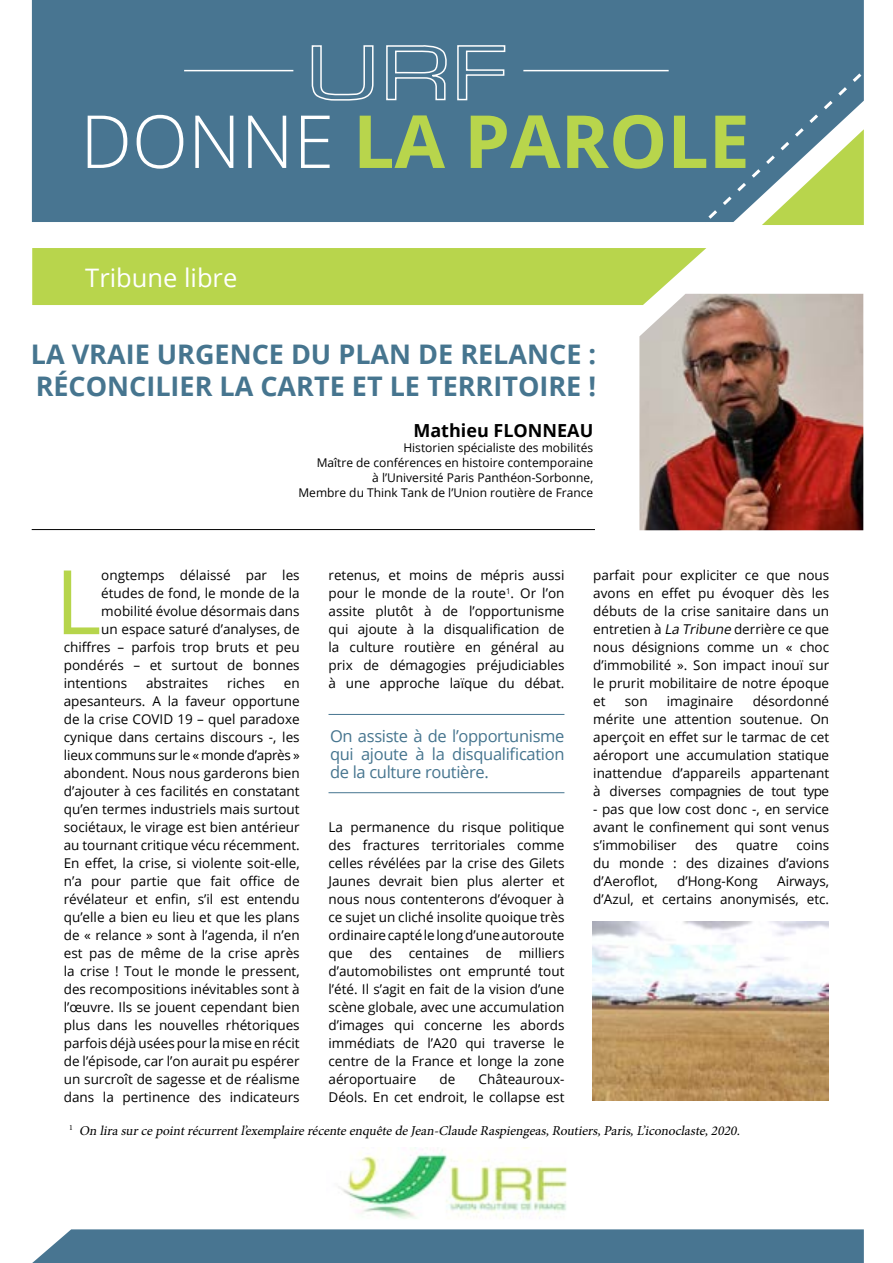
<style>
.page{position:relative;width:893px;height:1263px;background:#fff}
.page>*{position:absolute;margin:0;border:0;box-sizing:border-box;transform-origin:0 0}
.t1{font:89.1px "Open Sans";color:#b6d54b}
.t2{font:700 73.2px "Open Sans";color:#b8d54c}
.t3{font:700 27px "Open Sans";color:#46758f}
.t4{font:25.5px "Open Sans";color:#fff}
.t5{font:700 18px "Open Sans";color:#000}
.t6{font:16.5px/18px "Open Sans";letter-spacing:-.02em;color:#46758f;text-align:justify}
.t7{font:13.5px/18px "Open Sans";color:#000;text-align:justify}
.t8{font:italic 13.5px "Minion Pro";color:#000}
.t9{font:12px "Open Sans";color:#000}
.s1{font-weight:300;color:#fff}
.s2{font-style:italic}
</style>
<div class="page">
<div style="left:32px;top:1229px;width:832px;height:34px;background:#487591"></div>
<div style="left:32px;top:0;width:832px;height:222px;background:#487591"></div>
<svg style="left:385px;top:44px;width:62px;height:57px;background:#668ba3"></svg>
<svg style="left:456px;top:44px;width:50px;height:57px;background:#6288a0"></svg>
<svg style="left:311px;top:44px;width:63px;height:57px;background:#5f869e"></svg>
<hr style="left:184px;top:70px;width:109px;height:1px;background:#fff">
<hr style="left:523px;top:70px;width:146px;height:1px;background:#fff">
<hr style="left:32px;top:529px;width:563px;height:1px;background:#000">
<div style="left:32px;top:248px;width:674px;height:57px;background:#b8d54c"></div>
<svg style="left:694px;top:73px;width:170px;height:152px;background:#789b94"></svg>
<img style="left:338px;top:1148px;width:229px;height:71px">
<img style="left:639px;top:294px;width:224px;height:236px">
<hr style="left:329px;top:714px;width:235px;height:1px;background:#46758f">
<hr style="left:329px;top:792px;width:235px;height:1px;background:#46758f">
<img style="left:593px;top:922px;width:236px;height:178px">
<h2 class="t2" style="left:80px;top:90px;width:671px"><span class="s1">DONNE</span> LA PAROLE</h2>
<p class="t4" style="left:85px;top:260px;width:154px">Tribune libre</p>
<p class="t3" style="left:31px;top:335px;width:567px">LA VRAIE URGENCE DU PLAN DE RELANCE :</p>
<p class="t3" style="left:36px;top:367px;width:562px">RÉCONCILIER LA CARTE ET LE TERRITOIRE !</p>
<p class="t5" style="left:413px;top:418px;width:181px">Mathieu FLONNEAU</p>
<p class="t9" style="left:403px;top:439px;width:191px">Historien spécialiste des mobilités</p>
<p class="t9" style="left:317px;top:454px;width:278px">Maître de conférences en histoire contemporaine</p>
<p class="t9" style="left:372px;top:469px;width:222px">à l’Université Paris Panthéon-Sorbonne,</p>
<p class="t9" style="left:298px;top:484px;width:296px">Membre du Think Tank de l’Union routière de France</p>
<p class="t1" style="left:55px;top:541px;width:48px">L</p>
<p class="t7" style="left:101px;top:566px;width:200px">ongtemps délaissé par les</p>
<p class="t7" style="left:101px;top:584px;width:200px">études de fond, le monde de la</p>
<p class="t7" style="left:101px;top:602px;width:200px">mobilité évolue désormais dans</p>
<p class="t7" style="left:101px;top:620px;width:200px">un espace saturé d’analyses, de</p>
<p class="t7" style="left:64px;top:638px;width:237px">chiffres – parfois trop bruts et peu</p>
<p class="t7" style="left:64px;top:656px;width:237px">pondérés – et surtout de bonnes</p>
<p class="t7" style="left:64px;top:674px;width:65px">intentions</p>
<p class="t7" style="left:146px;top:674px;width:64px">abstraites</p>
<p class="t7" style="left:227px;top:674px;width:39px">riches</p>
<p class="t7" style="left:64px;top:674px;width:237px;text-indent:220px">en apesanteurs. A la faveur opportune de la crise COVID 19 – quel paradoxe cynique dans certains discours -, les lieux communs sur le « monde d’après » abondent. Nous nous garderons bien d’ajouter à ces facilités en constatant qu’en termes industriels mais surtout sociétaux, le virage est bien antérieur au tournant critique vécu récemment.<br>En effet, la crise, si violente soit-elle, n’a pour partie que fait office de révélateur et enfin, s’il est entendu qu’elle a bien eu lieu et que les plans de « relance » sont à l’agenda, il n’en est pas de même de la crise après la crise ! Tout le monde le pressent, des recompositions inévitables sont à l’œuvre. Ils se jouent cependant bien plus dans les nouvelles rhétoriques parfois déjà usées pour la mise en récit de l’épisode, car l’on aurait pu espérer un surcroît de sagesse et de réalisme dans la pertinence des indicateurs</p>
<p class="t7" style="left:329px;top:566px;width:237px">retenus, et moins de mépris aussi pour le monde de la route<sup>1</sup>. Or l’on assite plutôt à de l’opportunisme qui ajoute à la disqualification de la culture routière en général au prix de démagogies préjudiciables à une approche laïque du débat.</p>
<p class="t6" style="left:330px;top:727px;width:236px">On assiste à de l’opportunisme qui ajoute à la disqualification de la culture routière.</p>
<p class="t7" style="left:329px;top:818px;width:237px">La permanence du risque politique des fractures territoriales comme celles révélées par la crise des Gilets Jaunes devrait bien plus alerter et nous nous contenterons d’évoquer à ce sujet un cliché insolite quoique très ordinaire capté le long d’une autoroute que</p>
<p class="t7" style="left:329px;top:944px;width:237px;text-indent:190px">milliers d’automobilistes ont emprunté tout l’été. Il s’agit en fait de la vision d’une scène globale, avec une accumulation d’images qui concerne les abords immédiats de l’A20 qui traverse le centre de la France et longe la zone aéroportuaire</p>
<p class="t7" style="left:370px;top:944px;width:24px">des</p>
<p class="t7" style="left:409px;top:944px;width:62px">centaines</p>
<p class="t7" style="left:486px;top:944px;width:17px">de</p>
<p class="t7" style="left:329px;top:1070px;width:237px;text-align:right">Châteauroux-<br>Déols. En cet endroit, le collapse est</p>
<p class="t7" style="left:439px;top:1070px;width:17px">de</p>
<p class="t7" style="left:593px;top:566px;width:237px">parfait pour expliciter ce que nous avons en effet pu évoquer dès les débuts de la crise sanitaire dans un entretien à <span class="s2">La Tribune</span> derrière ce que nous désignions comme un « choc d’immobilité ». Son impact inouï sur le prurit mobilitaire de notre époque et</p>
<p class="t7" style="left:593px;top:692px;width:237px;text-indent:159px">désordonné mérite une attention soutenue. On aperçoit en effet sur le tarmac de cet aéroport une accumulation statique inattendue d’appareils appartenant à diverses compagnies de tout type</p>
<p class="t7" style="left:593px;top:800px;width:237px">- pas que low cost donc -, en service avant le confinement qui sont venus s’immobiliser</p>
<p class="t7" style="left:625px;top:692px;width:24px">son</p>
<p class="t7" style="left:667px;top:692px;width:68px">imaginaire</p>
<p class="t7" style="left:695px;top:836px;width:24px">des</p>
<p class="t7" style="left:736px;top:836px;width:43px">quatre</p>
<p class="t7" style="left:593px;top:836px;width:237px;text-indent:203px">coins du monde : des dizaines d’avions d’Aeroflot,</p>
<p class="t7" style="left:677px;top:872px;width:82px">d’Hong-Kong</p>
<p class="t7" style="left:593px;top:872px;width:237px;text-align:right">Airways,<br>d’Azul, et certains anonymisés, etc.</p>
<p class="t8" style="left:69px;top:1121px;width:675px"><sup>1</sup> On lirasurcepointrécurrentl’exemplairerécenteenquêtedeJean-ClaudeRaspiengeas,Routiers,Paris,L’iconoclaste,2020.</p>
</div>
